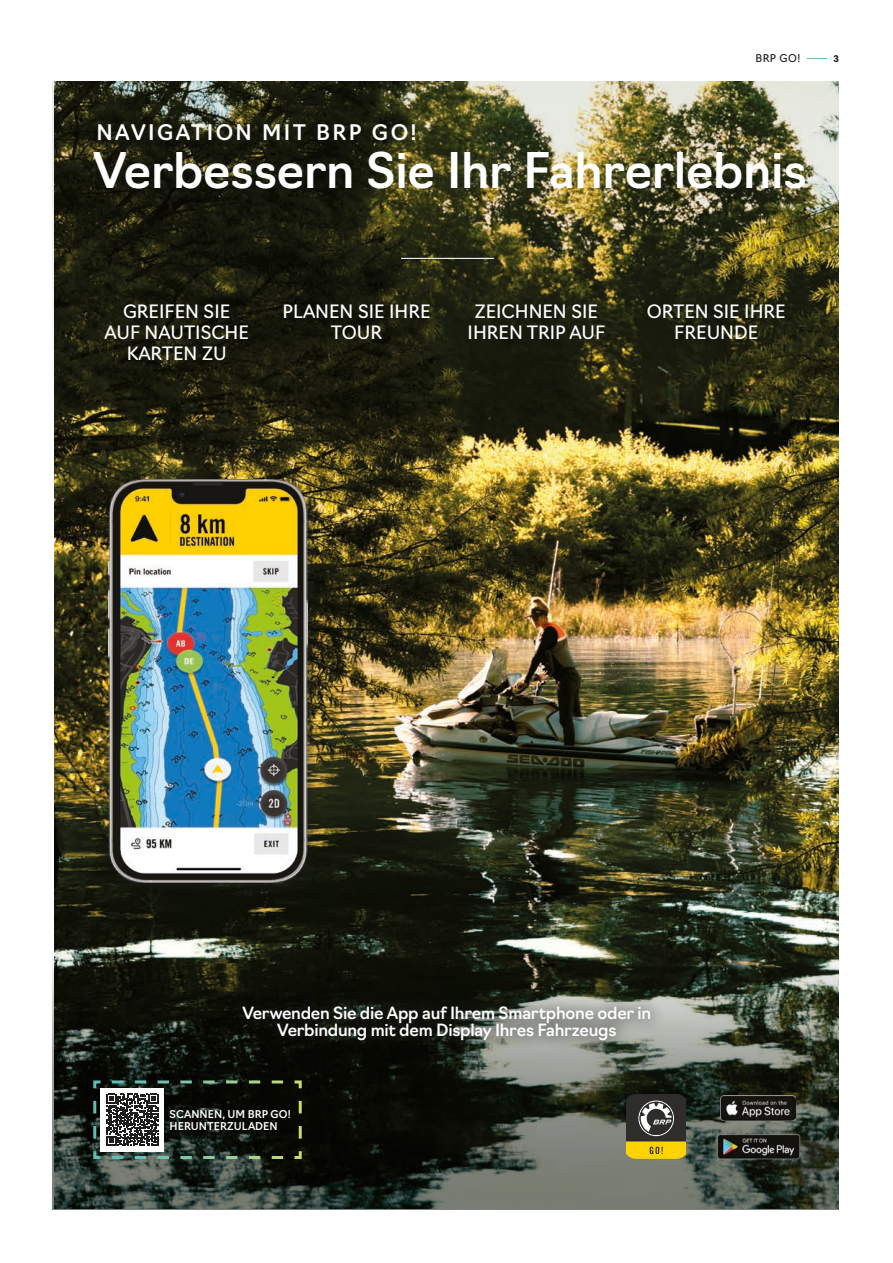
<style>
.page{position:relative;width:893px;height:1263px;background:#fff}
.page>*{position:absolute;margin:0;border:0;box-sizing:border-box;transform-origin:0 0}
.Title{font:500 48px "Navigo";letter-spacing:-.01em;color:#fff}
.Title-2{font:500 21px "Navigo";letter-spacing:.11em;color:#fff}
.t1{font:18px/21px "Navigo";color:#fff;text-align:center}
.Texte_courant{font:500 16.5px/16.5px "Navigo";letter-spacing:-.015em;color:#fff;text-align:center}
.t2{font:500 10.5px/12px "Navigo";letter-spacing:.005em;color:#fff}
.t3{font:10.5px "Navigo";color:#1d1d1b}
.t4{font:700 9px "Navigo";color:#1d1d1b}
</style>
<div class="page">
<img style="left:54px;top:422px;width:785px;height:532px">
<svg style="left:52px;top:954px;width:787px;height:255px;background:#33392f"></svg>
<svg style="left:52px;top:82px;width:787px;height:340px;background:#383720"></svg>
<div style="left:107px;top:478px;width:213px;height:416px;background:#1d1d1b;opacity:.4"></div>
<img style="left:108px;top:479px;width:200px;height:403px">
<svg style="left:627px;top:1094px;width:59px;height:65px;background:#786d38"></svg>
<img style="left:720px;top:1095px;width:76px;height:25px">
<img style="left:711px;top:1128px;width:95px;height:36px">
<div style="left:228px;top:992px;width:437px;height:63px;background:#1d1d1b;opacity:.5"></div>
<svg style="left:807px;top:58px;width:20px;height:1px"></svg>
<svg style="left:92px;top:1079px;width:211px;height:81px;background:#333a33"></svg>
<p class="t3" style="left:755px;top:50px;width:46px">BRP GO!</p>
<p class="t4" style="left:833px;top:52px;width:7px">3</p>
<p class="Title-2" style="left:97px;top:116px;width:322px">NAVIGATION MIT BRP GO!</p>
<p class="Title" style="left:93px;top:132px;width:715px">Verbessern Sie Ihr Fahrerlebnis</p>
<p class="t1" style="left:104px;top:300px;width:146px">GREIFEN SIE<br>AUF NAUTISCHE<br>KARTEN ZU</p>
<p class="t1" style="left:282px;top:300px;width:149px">PLANEN SIE IHRE<br>TOUR</p>
<p class="t1" style="left:468px;top:300px;width:139px">ZEICHNEN SIE<br>IHREN TRIP AUF</p>
<p class="t1" style="left:647px;top:300px;width:140px">ORTEN SIE IHRE<br>FREUNDE</p>
<p class="Texte_courant" style="left:242px;top:1003px;width:410px">Verwenden Sie die App auf Ihrem Smartphone oder in<br>Verbindung mit dem Display Ihres Fahrzeugs</p>
<p class="t2" style="left:170px;top:1107px;width:123px">SCANNEN, UM BRP GO!<br>HERUNTERZULADEN</p>
</div>
